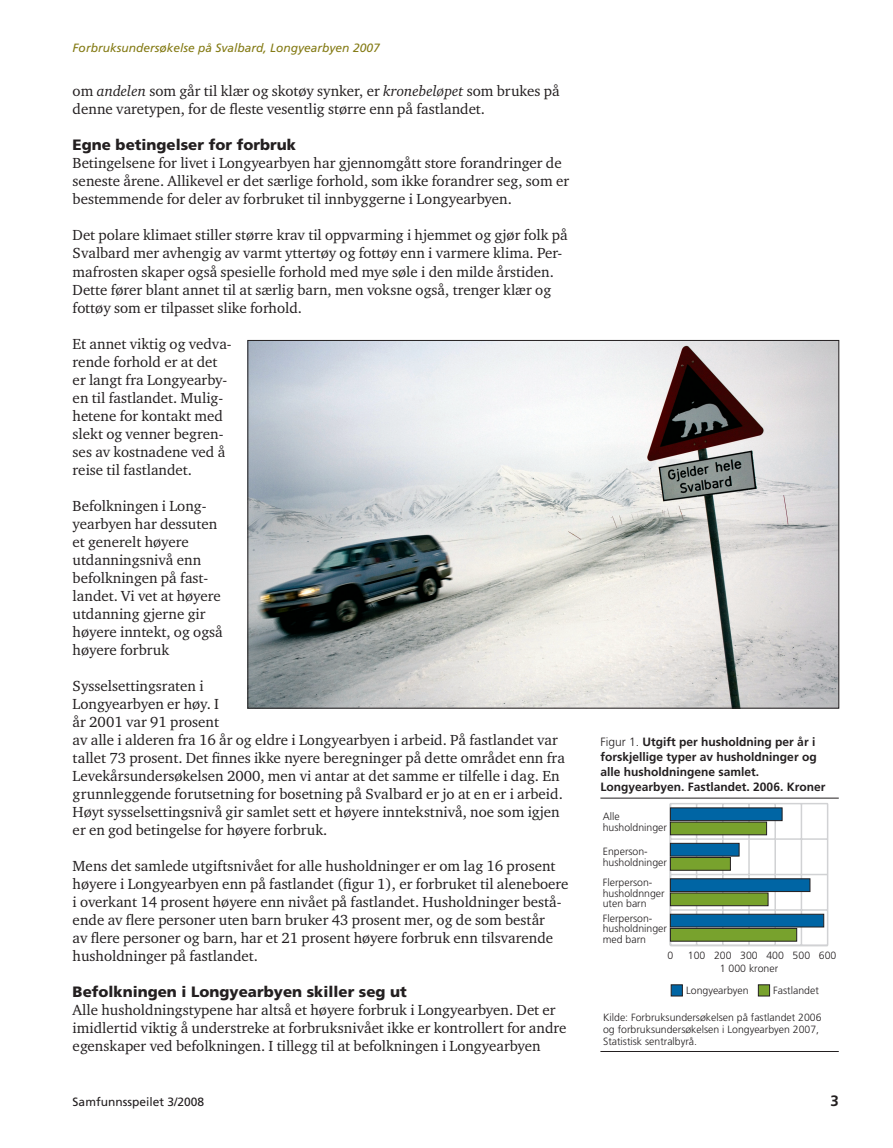
<style>
.page{position:relative;width:893px;height:1148px;background:#fff}
.page>*{position:absolute;margin:0;border:0;box-sizing:border-box;transform-origin:0 0}
.t1{font:15px/18px "Charter ITC Std";color:#231f20}
.t2{font:900 15px "Frutiger";color:#231f20}
.t3{font:700 15px "Frutiger";color:#231f20}
.t4{font:700 12px/15px "Frutiger";color:#231f20}
.t5{font:italic 12px "Frutiger";color:#847b15}
.t6{font:12px "Frutiger";color:#231f20}
.t7{font:300 10.5px/10.5px "Frutiger";color:#231f20}
.s1{font-style:italic}
.s2{font-weight:300}
</style>
<div class="page">
<hr style="left:600px;top:797px;width:238px;height:1px;background:#231f20">
<hr style="left:600px;top:1051px;width:238px;height:1px;background:#231f20">
<svg style="left:670px;top:984px;width:12px;height:12px"></svg>
<svg style="left:757px;top:984px;width:12px;height:12px"></svg>
<hr style="left:695px;top:803px;width:2px;height:142px;background:#d1d2d4">
<hr style="left:721px;top:803px;width:2px;height:142px;background:#d1d2d4">
<hr style="left:748px;top:803px;width:1px;height:142px;background:#d1d2d4">
<hr style="left:774px;top:803px;width:1px;height:142px;background:#d1d2d4">
<hr style="left:800px;top:803px;width:1px;height:142px;background:#d1d2d4">
<hr style="left:826px;top:803px;width:2px;height:142px;background:#d1d2d4">
<hr style="left:669px;top:803px;width:1px;height:142px;background:#d1d2d4">
<hr style="left:670px;top:944px;width:157px;height:2px;background:#d1d2d4">
<hr style="left:670px;top:909px;width:157px;height:1px;background:#d1d2d4">
<hr style="left:670px;top:873px;width:157px;height:2px;background:#d1d2d4">
<hr style="left:670px;top:838px;width:157px;height:1px;background:#d1d2d4">
<hr style="left:670px;top:803px;width:157px;height:1px;background:#d1d2d4">
<div style="left:669px;top:821px;width:97px;height:14px;background:#78a22d;border:1px solid #231f20"></div>
<div style="left:669px;top:857px;width:61px;height:13px;background:#78a22d;border:1px solid #231f20"></div>
<div style="left:669px;top:892px;width:99px;height:14px;background:#78a22d;border:1px solid #231f20"></div>
<div style="left:669px;top:928px;width:127px;height:13px;background:#78a22d;border:1px solid #231f20"></div>
<div style="left:669px;top:807px;width:113px;height:13px;background:#0065a4"></div>
<div style="left:669px;top:843px;width:70px;height:13px;background:#0065a4;border:1px solid #231f20"></div>
<div style="left:669px;top:878px;width:140px;height:13px;background:#0065a4;border:1px solid #231f20"></div>
<div style="left:669px;top:914px;width:154px;height:13px;background:#0065a4;border:1px solid #231f20"></div>
<img style="left:249px;top:342px;width:587px;height:364px">
<p class="t5" style="left:73px;top:41px;width:308px">Forbruksundersøkelse på Svalbard, Longyearbyen 2007</p>
<p class="t1" style="left:73px;top:82px;width:488px">om <span class="s1">andelen</span> som går til klær og skotøy synker, er <span class="s1">kronebeløpet</span> som brukes på denne varetypen, for de fleste vesentlig større enn på fastlandet.</p>
<p class="t2" style="left:73px;top:136px;width:225px">Egne betingelser for forbruk</p>
<p class="t1" style="left:73px;top:154px;width:497px">Betingelsene for livet i Longyearbyen har gjennomgått store forandringer de seneste årene. Allikevel er det særlige forhold, som ikke forandrer seg, som er bestemmende for deler av forbruket til innbyggerne i Longyearbyen.</p>
<p class="t1" style="left:73px;top:226px;width:496px">Det polare klimaet stiller større krav til oppvarming i hjemmet og gjør folk på Svalbard mer avhengig av varmt yttertøy og fottøy enn i varmere klima. Per&shy;mafrosten skaper også spesielle forhold med mye søle i den milde årstiden.<br>Dette fører blant annet til at særlig barn, men voksne også, trenger klær og fottøy som er tilpasset slike forhold.</p>
<p class="t1" style="left:73px;top:334px;width:160px">Et annet viktig og vedva&shy;rende forhold er at det er langt fra Longyearby&shy;en til fastlandet. Mulig&shy;hetene for kontakt med slekt og venner begren&shy;ses av kostnadene ved å reise til fastlandet.</p>
<p class="t1" style="left:73px;top:496px;width:151px">Befolkningen i Long&shy;yearbyen har dessuten et generelt høyere utdanningsnivå enn befolkningen på fast&shy;landet. Vi vet at høyere utdanning gjerne gir høyere inntekt, og også høyere forbruk</p>
<p class="t1" style="left:73px;top:676px;width:493px">Sysselsettingsraten i<br>Longyearbyen er høy. I<br>år 2001 var 91 prosent<br>av alle i alderen fra 16 år og eldre i Longyearbyen i arbeid. På fastlandet var tallet 73 prosent. Det finnes ikke nyere beregninger på dette området enn fra Levekårsundersøkelsen 2000, men vi antar at det samme er tilfelle i dag. En grunnleggende forutsetning for bosetning på Svalbard er jo at en er i arbeid.<br>Høyt sysselsettingsnivå gir samlet sett et høyere inntekstnivå, noe som igjen er en god betingelse for høyere forbruk.</p>
<p class="t1" style="left:73px;top:856px;width:497px">Mens det samlede utgiftsnivået for alle husholdninger er om lag 16 prosent høyere i Longyearbyen enn på fastlandet (figur 1), er forbruket til aleneboere i overkant 14 prosent høyere enn nivået på fastlandet. Husholdninger bestå&shy;ende av flere personer uten barn bruker 43 prosent mer, og de som består<br>av flere personer og barn, har et 21 prosent høyere forbruk enn tilsvarende husholdninger på fastlandet.</p>
<p class="t2" style="left:73px;top:982px;width:335px">Befolkningen i Longyearbyen skiller seg ut</p>
<p class="t1" style="left:73px;top:1000px;width:495px">Alle husholdningstypene har altså et høyere forbruk i Longyearbyen. Det er imidlertid viktig å understreke at forbruksnivået ikke er kontrollert for andre egenskaper ved befolkningen. I tillegg til at befolkningen i Longyearbyen</p>
<p class="t4" style="left:600px;top:734px;width:226px"><span class="s2">Figur 1.</span> Utgift per husholdning per år i forskjellige typer av husholdninger og alle husholdningene samlet.<br>Longyearbyen. Fastlandet. 2006. Kroner</p>
<p class="t7" style="left:602px;top:811px;width:66px">Alle husholdninger</p>
<p class="t7" style="left:602px;top:846px;width:66px">Enperson&shy;husholdninger</p>
<p class="t7" style="left:602px;top:877px;width:63px">Flerperson&shy;husholdnnger uten barn</p>
<p class="t7" style="left:602px;top:913px;width:66px">Flerperson&shy;husholdninger med barn</p>
<p class="t7" style="left:667px;top:949px;width:7px">0</p>
<p class="t7" style="left:687px;top:949px;width:150px">100 200 300 400 500 600</p>
<p class="t7" style="left:685px;top:957px;width:93px;line-height:21.8px;text-indent:34px">1 000 kroner<br>Longyearbyen</p>
<p class="t7" style="left:773px;top:985px;width:47px">Fastlandet</p>
<p class="t7" style="left:603px;top:1010px;width:220px;line-height:12px">Kilde: Forbruksundersøkelsen på fastlandet 2006 og forbruksundersøkelsen i Longyearbyen 2007,<br>Statistisk sentralbyrå.</p>
<p class="t6" style="left:73px;top:1095px;width:133px">Samfunnsspeilet 3/2008</p>
<p class="t3" style="left:830px;top:1092px;width:10px">3</p>
</div>
